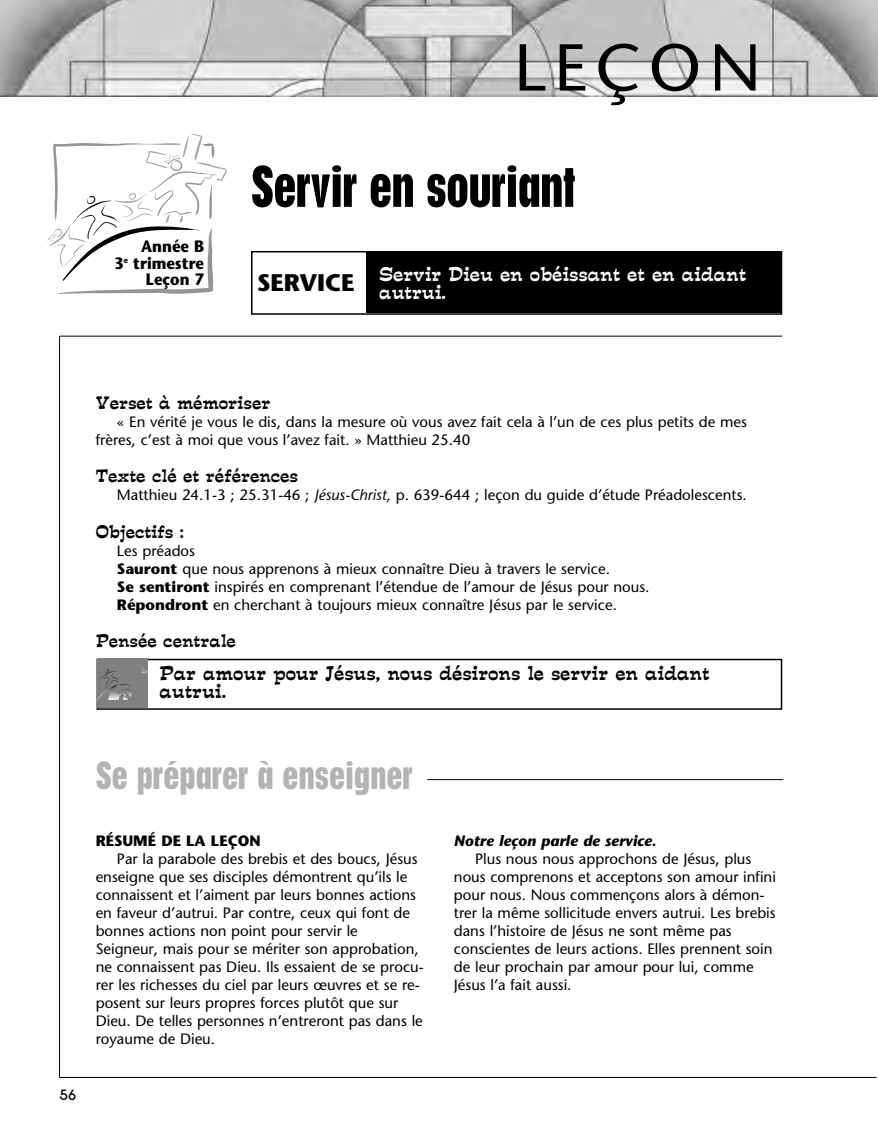
<style>
.page{position:relative;width:878px;height:1148px;background:#fff}
.page>*{position:absolute;margin:0;border:0;box-sizing:border-box;transform-origin:0 0}
.t1{font:66px "Stone Sans";letter-spacing:.125em;color:#000}
.t2{font:700 condensed 54px "Placard";letter-spacing:-.01em;color:#000;scale:.95 1}
.t3{font:700 condensed 36px "Placard";color:#b3b3b3}
.t4{font:18px/18px "Estro Font";color:#000}
.t5{font:18px/18px "Estro Font";color:#fff}
.t6{font:16.5px "Estro Font";color:#000}
.t7{font:700 16.5px/16.5px "Stone Sans";color:#000;text-align:right;scale:.9 1}
.t8{font:15px/18px "Stone Sans";color:#000}
.t9{font:italic 700 15px "Stone Sans";color:#000}
.t10{font:700 15px "Stone Sans";color:#000}
.t11{font:700 15px "New Garden";color:#000}
.s1{font-family:"Stone Sans";font-weight:700;font-size:24px;color:#000}
.s2{font-style:italic}
.s3{font-weight:700}
</style>
<div class="page">
<img style="left:0;top:0;width:878px;height:96px">
<svg style="left:46px;top:134px;width:180px;height:160px"></svg>
<hr style="left:60px;top:336px;width:722px;height:1px;background:#000">
<hr style="left:59px;top:336px;width:1px;height:741px;background:#000">
<hr style="left:60px;top:1077px;width:816px;height:1px;background:#000">
<hr style="left:427px;top:779px;width:356px;height:1px;background:#000">
<div style="left:97px;top:658px;width:685px;height:51px;border:2px solid #000"></div>
<div style="left:97px;top:659px;width:51px;height:49px;background:#808080"></div>
<svg style="left:97px;top:669px;width:35px;height:31px"></svg>
<svg style="left:141px;top:667px;width:7px;height:7px"></svg>
<div style="left:367px;top:252px;width:414px;height:61px;background:#000"></div>
<div style="left:251px;top:251px;width:531px;height:64px;border:2px solid #000"></div>
<p class="t7" style="left:114px;top:240px;width:101px">Année B<br>3<sup>e</sup> trimestre<br>Leçon 7</p>
<h1 class="t1" style="left:514px;top:42px;width:248px">LEÇON</h1>
<h2 class="t2" style="left:251px;top:166px;width:343px">Servir en souriant</h2>
<p class="t5" style="left:379px;top:265px;width:368px;text-indent:-122px"><span class="s1">SERVICE</span> Servir Dieu en obéissant et en aidant autrui.</p>
<p class="t6" style="left:96px;top:393px;width:176px">Verset à mémoriser</p>
<p class="t8" style="left:96px;top:414px;width:652px;text-indent:21px">« En vérité je vous le dis, dans la mesure où vous avez fait cela à l’un de ces plus petits de mes frères, c’est à moi que vous l’avez fait. » Matthieu 25.40</p>
<p class="t6" style="left:96px;top:467px;width:204px">Texte clé et références</p>
<p class="t8" style="left:117px;top:488px;width:631px">Matthieu 24.1-3 ; 25.31-46 ; <span class="s2">Jésus-Christ,</span> p. 639-644 ; leçon du guide d’étude Préadolescents.</p>
<p class="t6" style="left:96px;top:522px;width:90px">Objectifs :</p>
<p class="t8" style="left:117px;top:543px;width:534px">Les préados<br><span class="s3">Sauront</span> que nous apprenons à mieux connaître Dieu à travers le service.<br><span class="s3">Se sentiront</span> inspirés en comprenant l’étendue de l’amour de Jésus pour nous.<br><span class="s3">Répondront</span> en cherchant à toujours mieux connaître Jésus par le service.</p>
<p class="t6" style="left:96px;top:632px;width:141px">Pensée centrale</p>
<p class="t4" style="left:160px;top:665px;width:551px">Par amour pour Jésus, nous désirons le servir en aidant autrui.</p>
<p class="t11" style="left:60px;top:1086px;width:18px">56</p>
<h3 class="t3" style="left:96px;top:761px;width:319px">Se préparer à enseigner</h3>
<p class="t10" style="left:96px;top:835px;width:166px">RÉSUMÉ DE LA LEÇON</p>
<p class="t8" style="left:96px;top:851px;width:329px;text-indent:21px">Par la parabole des brebis et des boucs, Jésus enseigne que ses disciples démontrent qu’ils le connaissent et l’aiment par leurs bonnes actions en faveur d’autrui. Par contre, ceux qui font de bonnes actions non point pour servir le Seigneur, mais pour se mériter son approbation, ne connaissent pas Dieu. Ils essaient de se procu&shy;rer les richesses du ciel par leurs œuvres et se re&shy;posent sur leurs propres forces plutôt que sur Dieu. De telles personnes n’entreront pas dans le royaume de Dieu.</p>
<p class="t9" style="left:454px;top:835px;width:204px">Notre leçon parle de service.</p>
<p class="t8" style="left:454px;top:851px;width:323px;text-indent:21px">Plus nous nous approchons de Jésus, plus nous comprenons et acceptons son amour infini pour nous. Nous commençons alors à démon&shy;trer la même sollicitude envers autrui. Les brebis dans l’histoire de Jésus ne sont même pas conscientes de leurs actions. Elles prennent soin de leur prochain par amour pour lui, comme Jésus l’a fait aussi.</p>
</div>
